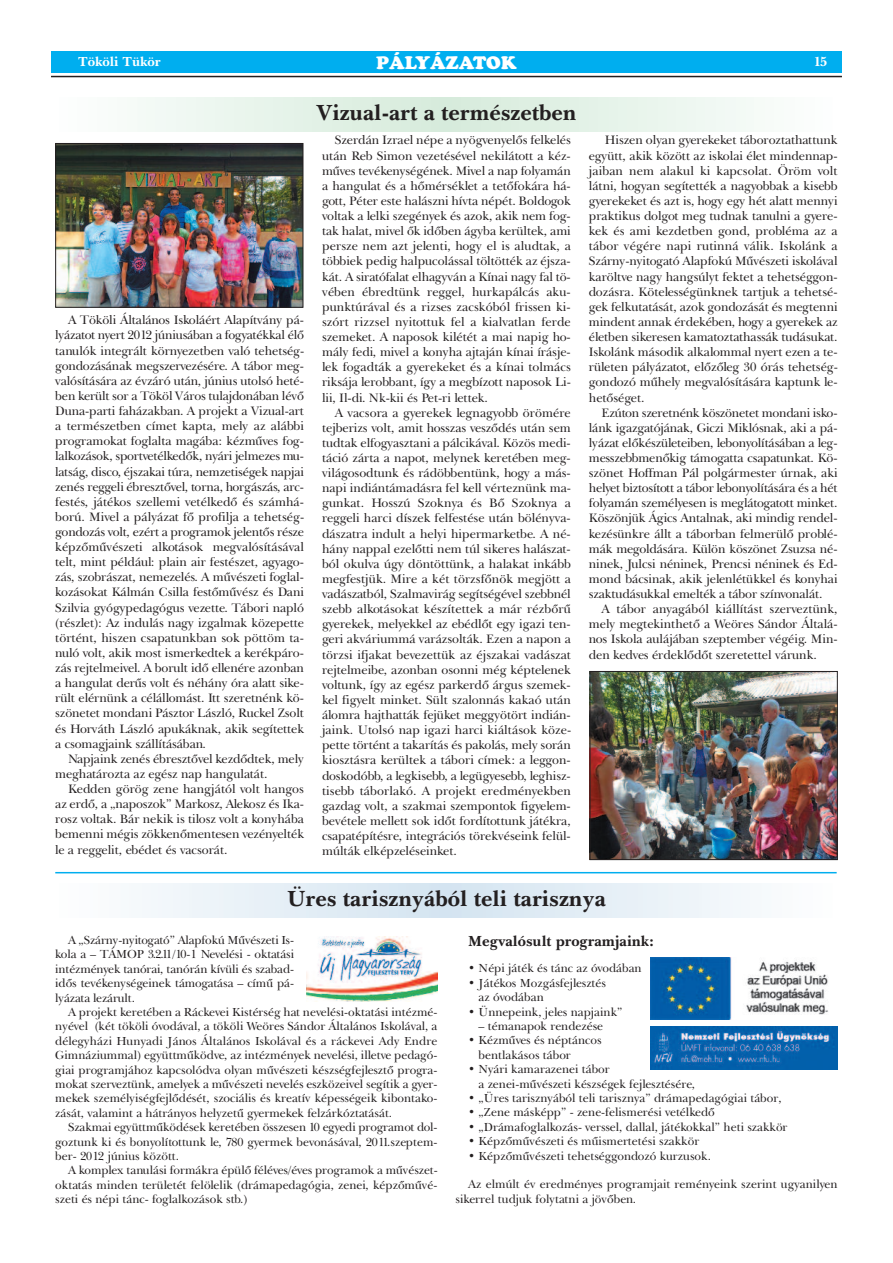
<style>
.page{position:relative;width:893px;height:1263px;background:#fff}
.page>*{position:absolute;margin:0;border:0;box-sizing:border-box;transform-origin:0 0}
.t1{font:700 22.5px "New Baskerville PFL";color:#231f20}
.t2{font:18px "Cupertino";color:#fff}
.t3{font:700 15px "New Baskerville PFL";color:#231f20}
.t4{font:700 13.5px "New Baskerville PFL";color:#fff}
.t5{font:12.6px/15.1px "New Baskerville PFL";letter-spacing:-.005em;color:#231f20;text-align:justify}
.t6{font:12px/14.4px "New Baskerville PFL";color:#231f20;text-align:justify}
</style>
<div class="page">
<div style="left:51px;top:51px;width:791px;height:21px;background:#00aeef"></div>
<hr style="left:51px;top:76px;width:791px;height:1px;background:#231f20">
<hr style="left:55px;top:872px;width:782px;height:1px;background:#00aeef">
<img style="left:57px;top:145px;width:244px;height:161px">
<div style="left:55px;top:143px;width:248px;height:165px;border:1px solid #231f20"></div>
<img style="left:592px;top:673px;width:244px;height:185px">
<div style="left:590px;top:671px;width:248px;height:189px;border:1px solid #231f20"></div>
<img style="left:306px;top:937px;width:131px;height:65px">
<img style="left:650px;top:1026px;width:188px;height:44px">
<img style="left:650px;top:957px;width:178px;height:63px">
<h2 class="t2" style="left:376px;top:52px;width:142px">PÁLYÁZATOK</h2>
<p class="t4" style="left:78px;top:53px;width:84px">Tököli Tükör</p>
<p class="t4" style="left:814px;top:53px;width:15px">15</p>
<p class="t5" style="left:55px;top:312px;width:251px;text-indent:13px">A Tököli Általános Iskoláért Alapítvány pá&shy;lyázatot nyert 2012 júniusában a fogyatékkal élő tanulók integrált környezetben való tehetség&shy;gondozásának megszervezésére. A tábor meg&shy;valósítására az évzáró után, június utolsó heté&shy;ben került sor a Tököl Város tulajdonában lévő Duna-parti faházakban. A projekt a Vizual-art a természetben címet kapta, mely az alábbi programokat foglalta magába: kézműves fog&shy;lalkozások, sportvetélkedők, nyári jelmezes mu&shy;latság, disco, éjszakai túra, nemzetiségek napjai zenés reggeli ébresztővel, torna, horgászás, arc&shy;festés, játékos szellemi vetélkedő és számhá&shy;ború. Mivel a pályázat fő profilja a tehetség&shy;gondozás volt, ezért a programok jelentős része képzőművészeti alkotások megvalósításával telt, mint például: plain air festészet, agyago&shy;zás, szobrászat, nemezelés. A művészeti foglal&shy;kozásokat Kálmán Csilla festőművész és Dani Szilvia gyógypedagógus vezette. Tábori napló (részlet): Az indulás nagy izgalmak közepette történt, hiszen csapatunkban sok pöttöm ta&shy;nuló volt, akik most ismerkedtek a kerékpáro&shy;zás rejtelmeivel. A borult idő ellenére azonban a hangulat derűs volt és néhány óra alatt sike&shy;rült elérnünk a célállomást. Itt szeretnénk kö&shy;szönetet mondani Pásztor László, Ruckel Zsolt és Horváth László apukáknak, akik segítettek a csomagjaink szállításában.</p>
<p class="t5" style="left:55px;top:751px;width:250px;text-indent:13px">Napjaink zenés ébresztővel kezdődtek, mely meghatározta az egész nap hangulatát.</p>
<p class="t5" style="left:55px;top:781px;width:250px;text-indent:13px">Kedden görög zene hangjától volt hangos az erdő, a „naposzok” Markosz, Alekosz és Ika&shy;rosz voltak. Bár nekik is tilosz volt a konyhába bemenni mégis zökkenőmentesen vezényelték le a reggelit, ebédet és vacsorát.</p>
<h1 class="t1" style="left:316px;top:98px;width:261px">Vizual-art a természetben</h1>
<p class="t5" style="left:322px;top:133px;width:250px;text-indent:13px">Szerdán Izrael népe a nyögvenyelős felkelés után Reb Simon vezetésével nekilátott a kéz&shy;műves tevékenységének. Mivel a nap folyamán a hangulat és a hőmérséklet a tetőfokára há&shy;gott, Péter este halászni hívta népét. Boldogok voltak a lelki szegények és azok, akik nem fog&shy;tak halat, mivel ők időben ágyba kerültek, ami persze nem azt jelenti, hogy el is aludtak, a többiek pedig halpucolással töltötték az éjsza&shy;kát. A siratófalat elhagyván a Kínai nagy fal tö&shy;vében ébredtünk reggel, hurkapálcás aku&shy;punktúrával és a rizses zacskóból frissen ki&shy;szórt rizzsel nyitottuk fel a kialvatlan ferde szemeket. A naposok kilétét a mai napig ho&shy;mály fedi, mivel a konyha ajtaján kínai írásje&shy;lek fogadták a gyerekeket és a kínai tolmács riksája lerobbant, így a megbízott naposok Li&shy;lii, Il-di. Nk-kii és Pet-ri lettek.</p>
<p class="t5" style="left:322px;top:405px;width:251px;text-indent:13px">A vacsora a gyerekek legnagyobb örömére tejberizs volt, amit hosszas vesződés után sem tudtak elfogyasztani a pálcikával. Közös medi&shy;táció zárta a napot, melynek keretében meg&shy;világosodtunk és rádöbbentünk, hogy a más&shy;napi indiántámadásra fel kell vérteznünk ma&shy;gunkat. Hosszú Szoknya és Bő Szoknya a reggeli harci díszek felfestése után bölényva&shy;dászatra indult a helyi hipermarketbe. A né&shy;hány nappal ezelőtti nem túl sikeres halászat&shy;ból okulva úgy döntöttünk, a halakat inkább megfestjük. Mire a két törzsfőnök megjött a vadászatból, Szalmavirág segítségével szebbnél szebb alkotásokat készítettek a már rézbőrű gyerekek, melyekkel az ebédlőt egy igazi ten&shy;geri akváriummá varázsolták. Ezen a napon a törzsi ifjakat bevezettük az éjszakai vadászat rejtelmeibe, azonban osonni még képtelenek voltunk, így az egész parkerdő árgus szemek&shy;kel figyelt minket. Sült szalonnás kakaó után álomra hajthatták fejüket meggyötört indián&shy;jaink. Utolsó nap igazi harci kiáltások köze&shy;pette történt a takarítás és pakolás, mely során kiosztásra kerültek a tábori címek: a leggon&shy;doskodóbb, a legkisebb, a legügyesebb, leghisz&shy;tisebb táborlakó. A projekt eredményekben gazdag volt, a szakmai szempontok figyelem&shy;bevétele mellett sok időt fordítottunk játékra, csapatépítésre, integrációs törekvéseink felül&shy;múlták elképzeléseinket.</p>
<p class="t5" style="left:589px;top:133px;width:251px;text-indent:16px">Hiszen olyan gyerekeket táboroztathattunk együtt, akik között az iskolai élet mindennap&shy;jaiban nem alakul ki kapcsolat. Öröm volt látni, hogyan segítették a nagyobbak a kisebb gyerekeket és azt is, hogy egy hét alatt mennyi praktikus dolgot meg tudnak tanulni a gyere&shy;kek és ami kezdetben gond, probléma az a tábor végére napi rutinná válik. Iskolánk a Szárny-nyitogató Alapfokú Művészeti iskolával karöltve nagy hangsúlyt fektet a tehetséggon&shy;dozásra. Kötelességünknek tartjuk a tehetsé&shy;gek felkutatását, azok gondozását és megtenni mindent annak érdekében, hogy a gyerekek az életben sikeresen kamatoztathassák tudásukat.<br>Iskolánk második alkalommal nyert ezen a te&shy;rületen pályázatot, előzőleg 30 órás tehetség&shy;gondozó műhely megvalósítására kaptunk le&shy;hetőséget.</p>
<p class="t5" style="left:589px;top:405px;width:250px;text-indent:13px">Ezúton szeretnénk köszönetet mondani isko&shy;lánk igazgatójának, Giczi Miklósnak, aki a pá&shy;lyázat előkészületeiben, lebonyolításában a leg&shy;messzebbmenőkig támogatta csapatunkat. Kö&shy;szönet Hoffman Pál polgármester úrnak, aki helyet biztosított a tábor lebonyolítására és a hét folyamán személyesen is meglátogatott minket.<br>Köszönjük Ágics Antalnak, aki mindig rendel&shy;kezésünkre állt a táborban felmerülő problé&shy;mák megoldására. Külön köszönet Zsuzsa né&shy;ninek, Julcsi néninek, Prencsi néninek és Ed&shy;mond bácsinak, akik jelenlétükkel és konyhai szaktudásukkal emelték a tábor színvonalát.</p>
<p class="t5" style="left:589px;top:601px;width:250px;text-indent:13px">A tábor anyagából kiállítást szerveztünk, mely megtekinthető a Weöres Sándor Általá&shy;nos Iskola aulájában szeptember végéig. Min&shy;den kedves érdeklődőt szeretettel várunk.</p>
<h1 class="t1" style="left:287px;top:884px;width:320px">üres tarisznyából teli tarisznya</h1>
<p class="t6" style="left:55px;top:933px;width:240px;text-indent:13px">A „Szárny-nyitogató” Alapfokú Művészeti Is&shy;kola a – TÁMOP 3.2.11/10-1 Nevelési - oktatási intézmények tanórai, tanórán kívüli és szabad&shy;idős tevékenységeinek támogatása – című pá&shy;lyázata lezárult.</p>
<p class="t6" style="left:55px;top:1005px;width:384px;text-indent:13px">A projekt keretében a Ráckevei Kistérség hat nevelési-oktatási intézmé&shy;nyével (két tököli óvodával, a tököli Weöres Sándor Általános Iskolával, a délegyházi Hunyadi János Általános Iskolával és a ráckevei Ady Endre Gimnáziummal) együttműködve, az intézmények nevelési, illetve pedagó&shy;giai programjához kapcsolódva olyan művészeti készségfejlesztő progra&shy;mokat szerveztünk, amelyek a művészeti nevelés eszközeivel segítik a gyer&shy;mekek személyiségfejlődését, szociális és kreatív képességeik kibontako&shy;zását, valamint a hátrányos helyzetű gyermekek felzárkóztatását.</p>
<p class="t6" style="left:55px;top:1120px;width:384px;text-indent:13px">Szakmai együttműködések keretében összesen 10 egyedi programot dol&shy;goztunk ki és bonyolítottunk le, 780 gyermek bevonásával, 2011.szeptem&shy;ber- 2012 június között.</p>
<p class="t6" style="left:55px;top:1163px;width:384px;text-indent:13px">A komplex tanulási formákra épülő féléves/éves programok a művészet&shy;oktatás minden területét felölelik (drámapedagógia, zenei, képzőművé&shy;szeti és népi tánc- foglalkozások stb.)</p>
<p class="t3" style="left:468px;top:931px;width:187px">Megvalósult programjaink:</p>
<p class="t6" style="left:468px;top:961px;width:175px">• Népi játék és tánc az óvodában</p>
<p class="t6" style="left:479px;top:975px;width:129px;text-indent:-10px">• Játékos Mozgásfejlesztés az óvodában</p>
<p class="t6" style="left:468px;top:1004px;width:156px">• Ünnepeink, jeles napjaink”</p>
<p class="t6" style="left:479px;top:1019px;width:126px">– témanapok rendezése</p>
<p class="t6" style="left:479px;top:1033px;width:125px;text-indent:-10px">• Kézműves és néptáncos bentlakásos tábor</p>
<p class="t6" style="left:479px;top:1062px;width:218px;text-indent:-10px">• Nyári kamarazenei tábor<br>a zenei-művészeti készségek fejlesztésére,</p>
<p class="t6" style="left:468px;top:1091px;width:315px">• „Üres tarisznyából teli tarisznya” drámapedagógiai tábor,</p>
<p class="t6" style="left:468px;top:1105px;width:248px">• „Zene másképp” - zene-felismerési vetélkedő</p>
<p class="t6" style="left:468px;top:1119px;width:321px">• „Drámafoglalkozás- verssel, dallal, játékokkal” heti szakkör</p>
<p class="t6" style="left:468px;top:1134px;width:233px">• Képzőművészeti és műismertetési szakkör</p>
<p class="t6" style="left:468px;top:1148px;width:244px">• Képzőművészeti tehetséggondozó kurzusok.</p>
<p class="t6" style="left:455px;top:1177px;width:384px;text-indent:13px">Az elmúlt év eredményes programjait reményeink szerint ugyanilyen sikerrel tudjuk folytatni a jövőben.</p>
</div>
